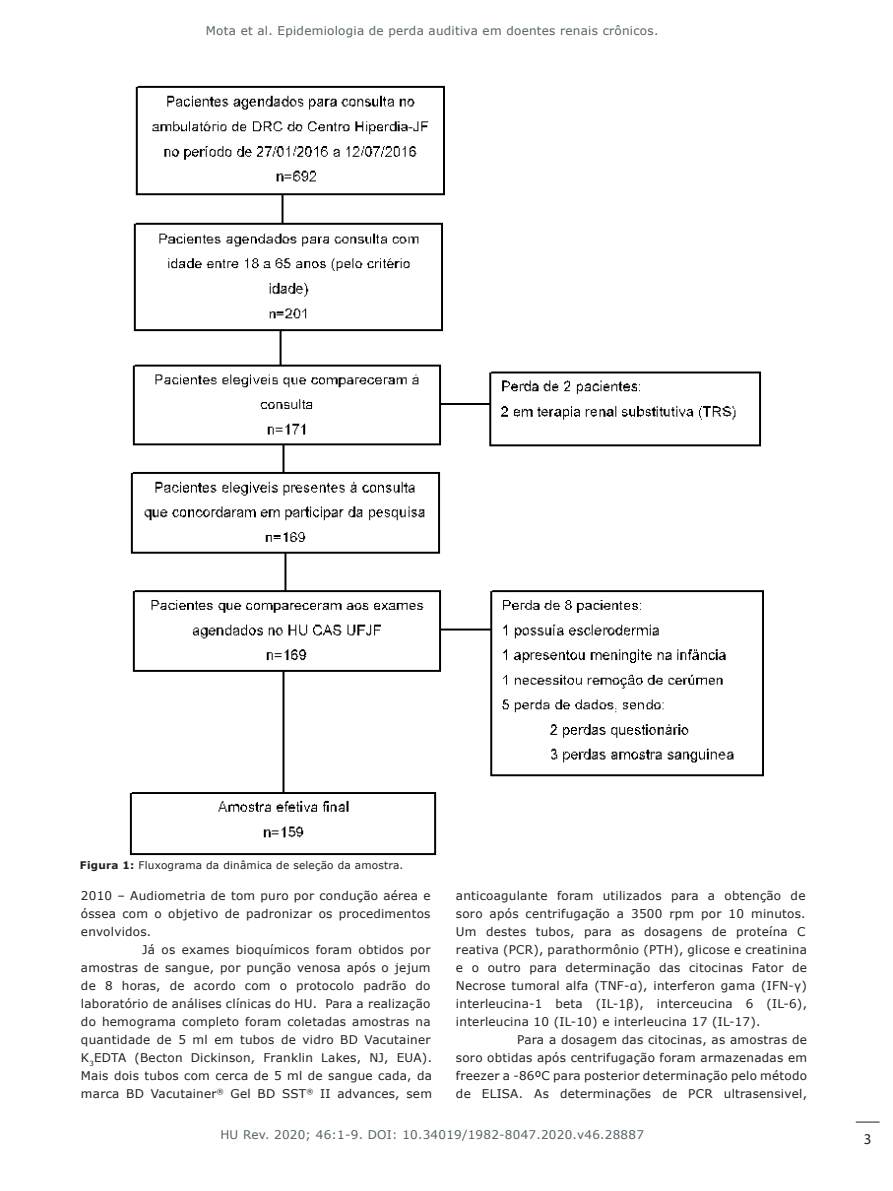
<style>
.page{position:relative;width:893px;height:1191px;background:#fff}
.page>*{position:absolute;margin:0;border:0;box-sizing:border-box;transform-origin:0 0}
.t1{font:15px "Myriad Pro";color:#231f20}
.ABNT_TEXTO{font:12px/18px "Verdana";letter-spacing:.02em;color:#231f20;text-align:justify}
.t2{font:12px "Verdana";letter-spacing:.02em;color:#556268}
.t3{font:12px "Verdana";color:#636366}
.t4{font:10.5px "Verdana";letter-spacing:.02em;color:#231f20}
.s1{font-weight:700}
</style>
<div class="page">
<svg style="left:856px;top:1121px;width:24px;height:1px"></svg>
<img style="left:129px;top:85px;width:634px;height:771px">
<p class="t2" style="left:206px;top:22px;width:454px">Mota et al. Epidemiologia de perda auditiva em doentes renais crônicos.</p>
<p class="t4" style="left:80px;top:858px;width:325px"><span class="s1">Figura 1:</span> Fluxograma da dinâmica de seleção da amostra.</p>
<p class="ABNT_TEXTO" style="left:81px;top:886px;width:351px">2010 – Audiometria de tom puro por condução aérea e óssea com o objetivo de padronizar os procedimentos envolvidos.</p>
<p class="ABNT_TEXTO" style="left:81px;top:940px;width:353px;text-align:left;text-indent:61px">Já os exames bioquímicos foram obtidos por amostras de sangue, por punção venosa após o jejum de 8 horas, de acordo com o protocolo padrão do laboratório de análises clínicas do HU. Para a realização do hemograma completo foram coletadas amostras na quantidade de 5 ml em tubos de vidro BD Vacutainer K<sub>3</sub>EDTA (Becton Dickinson, Franklin Lakes, NJ, EUA).<br>Mais dois tubos com cerca de 5 ml de sangue cada, da marca BD Vacutainer<sup>®</sup> Gel BD SST<sup>®</sup> II advances, sem</p>
<p class="ABNT_TEXTO" style="left:456px;top:886px;width:353px;text-align:left">anticoagulante foram utilizados para a obtenção de soro após centrifugação a 3500 rpm por 10 minutos.<br>Um destes tubos, para as dosagens de proteína C reativa (PCR), parathormônio (PTH), glicose e creatinina e o outro para determinação das citocinas Fator de Necrose tumoral alfa (TNF-α), interferon gama (IFN-γ) interleucina-1 beta (IL-1β), interceucina 6 (IL-6), interleucina 10 (IL-10) e interleucina 17 (IL-17).</p>
<p class="ABNT_TEXTO" style="left:456px;top:1030px;width:353px;text-indent:61px">Para a dosagem das citocinas, as amostras de soro obtidas após centrifugação foram armazenadas em freezer a -86ºC para posterior determinação pelo método de ELISA. As determinações de PCR ultrasensivel,</p>
<p class="t2" style="left:220px;top:1126px;width:425px">HU Rev. 2020; 46:1-9. DOI: 10.34019/1982-8047.2020.v46.28887</p>
<p class="t3" style="left:226px;top:1131px;width:442px">HU rev. 2019; 45(1):13-21. DOI: 10.34019/1982-8047.2019.v45.16970</p>
<p class="t1" style="left:864px;top:1129px;width:9px">3</p>
</div>
